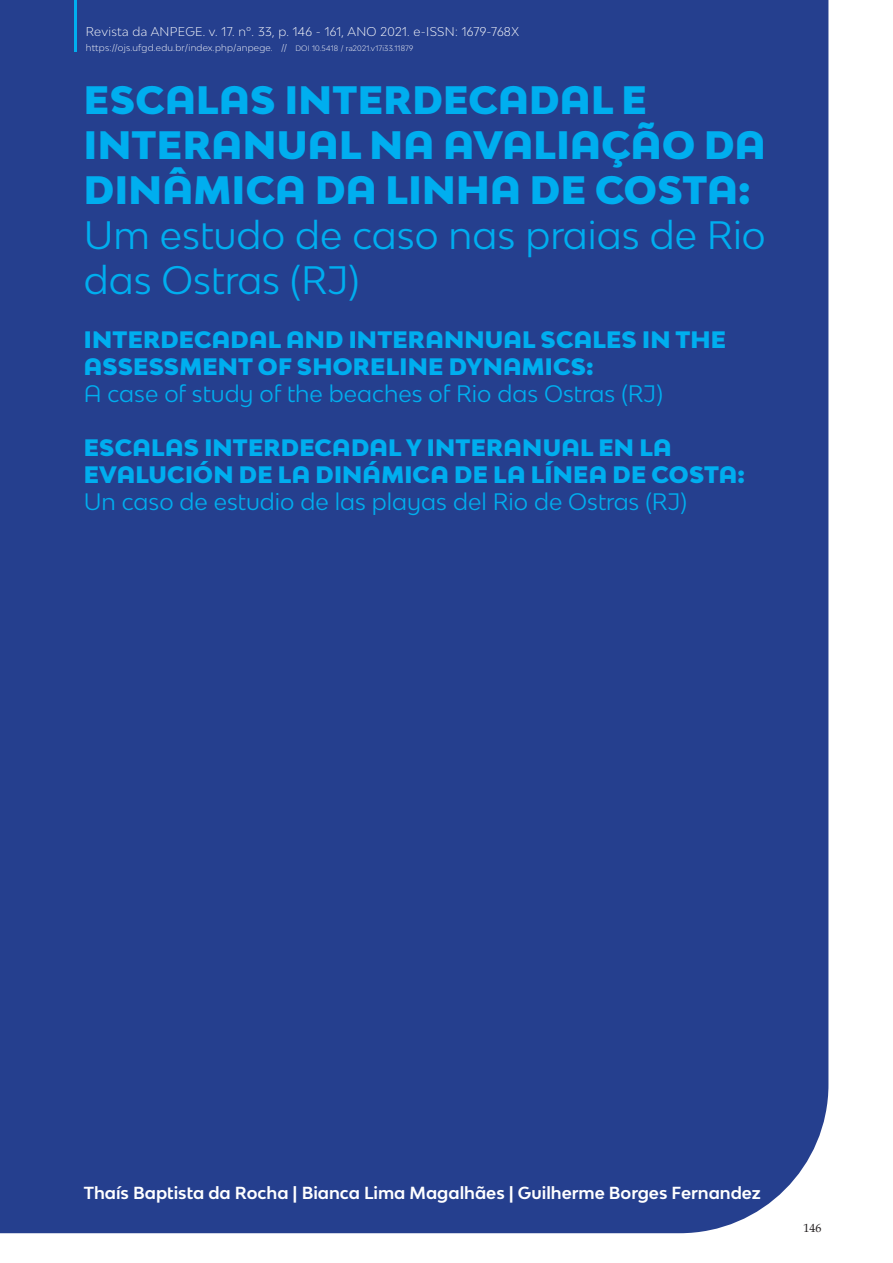
<style>
.page{position:relative;width:893px;height:1263px;background:#fff}
.page>*{position:absolute;margin:0;border:0;box-sizing:border-box;transform-origin:0 0}
.t1{font:900 37.5px/45px "Bw Modelica SS01";letter-spacing:.01em;color:#00aeef}
.t2{font:37.5px/45px "Bw Modelica SS01";color:#00aeef}
.t3{font:900 22.5px/27px "Bw Modelica SS01";letter-spacing:.01em;color:#00aeef}
.t4{font:22.5px "Bw Modelica SS01";color:#00aeef}
.t5{font:700 16.5px "Bw Modelica SS01";color:#fff}
.t6{font:300 12px "Bw Modelica";letter-spacing:.025em;color:#fff}
.t7{font:12px "Book Antiqua";color:#231f20}
.t8{font:300 9px "Bw Modelica";letter-spacing:.025em;color:#fff}
.s1{font-size:7.5px}
</style>
<div class="page">
<div style="left:0;top:0;width:828px;height:1233px;background:#253f8e"></div>
<hr style="left:75px;top:0;width:2px;height:51px;background:#00aeef">
<p class="t6" style="left:86px;top:23px;width:434px">Revista da ANPEGE. v. 17. nº. 33, p. 146 - 161, ANO 2021. e-ISSN: 1679-768X</p>
<p class="t8" style="left:86px;top:41px;width:329px">https://ojs.ufgd.edu.br/index.php/anpege. // <span class="s1">DOI 10.5418 / ra2021.v17i33.11879</span></p>
<h1 class="t1" style="left:84px;top:77px;width:683px">ESCALAS INTERDECADAL E<br>INTERANUAL NA AVALIAÇÃO DA<br>DINÂMICA DA LINHA DE COSTA:</h1>
<h1 class="t2" style="left:84px;top:212px;width:683px">Um estudo de caso nas praias de Rio das Ostras (RJ)</h1>
<p class="t3" style="left:84px;top:326px;width:644px">INTERDECADAL AND INTERANNUAL SCALES IN THE<br>ASSESSMENT OF SHORELINE DYNAMICS:</p>
<p class="t4" style="left:84px;top:379px;width:581px">A case of study of the beaches of Rio das Ostras (RJ)</p>
<p class="t3" style="left:84px;top:434px;width:663px">ESCALAS INTERDECADAL Y INTERANUAL EN LA<br>EVALUCIÓN DE LA DINÁMICA DE LA LÍNEA DE COSTA:</p>
<p class="t4" style="left:84px;top:487px;width:605px">Un caso de estudio de las playas del Rio de Ostras (RJ)</p>
<p class="t5" style="left:84px;top:1182px;width:679px">Thaís Baptista da Rocha | Bianca Lima Magalhães | Guilherme Borges Fernandez</p>
<p class="t7" style="left:804px;top:1219px;width:19px">146</p>
</div>
